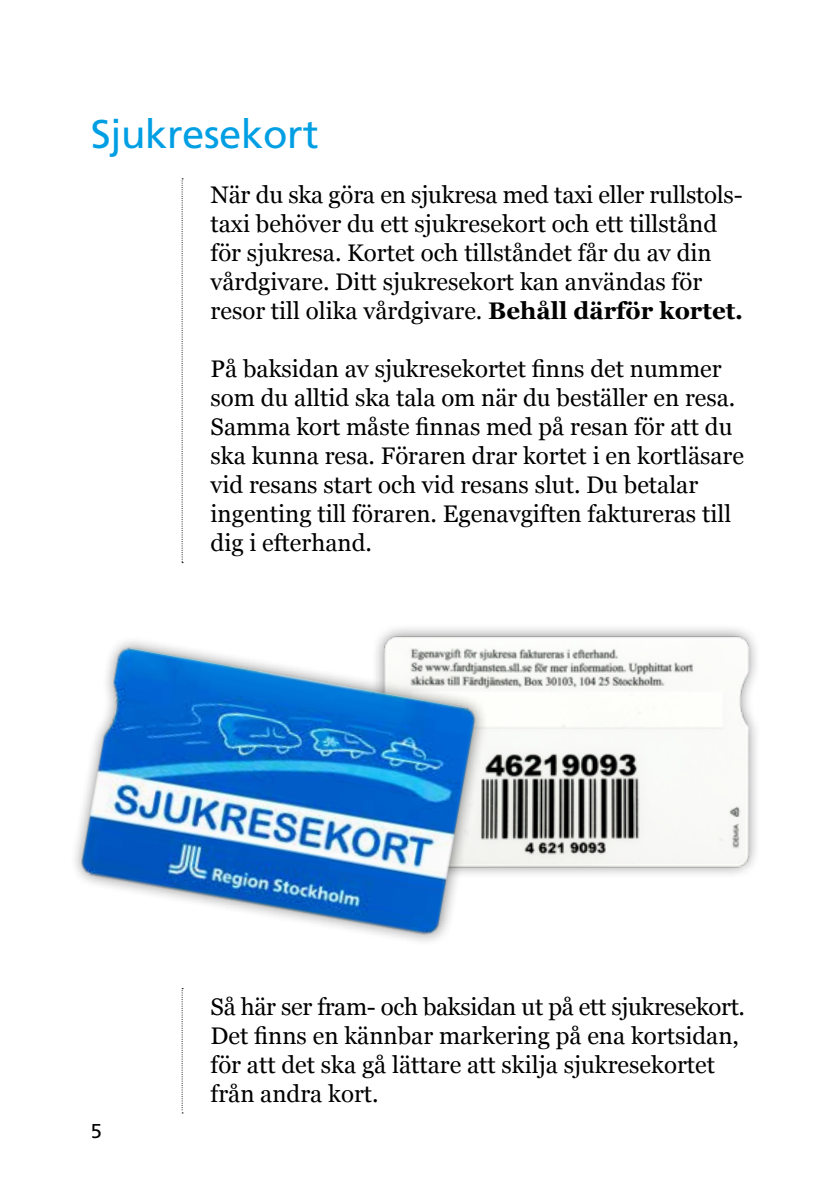
<style>
.page{position:relative;width:840px;height:1191px;background:#fff}
.page>*{position:absolute;margin:0;border:0;box-sizing:border-box;transform-origin:0 0}
.H2_-_Rubrik{font:40px "Frutiger SLLOTF";letter-spacing:-.01em;color:#009fe3}
.P___Bröd{font:24px/29px "Georgia";color:#000}
.t1{font:20px "Frutiger SLLOTF";color:#000}
.s1{font-weight:700}
</style>
<div class="page">
<svg style="left:181px;top:178px;width:2px;height:385px"></svg>
<svg style="left:181px;top:988px;width:2px;height:125px"></svg>
<img style="left:490px;top:628px;width:266px;height:246px">
<img style="left:75px;top:628px;width:415px;height:313px">
<h2 class="H2_-_Rubrik" style="left:91px;top:110px;width:229px">Sjukresekort</h2>
<p class="P___Bröd" style="left:210px;top:179px;width:534px">När du ska göra en sjukresa med taxi eller rullstols&shy;taxi behöver du ett sjukresekort och ett tillstånd för sjukresa. Kortet och tillståndet får du av din vårdgivare. Ditt sjukresekort kan användas för resor till olika vårdgivare. <span class="s1">Behåll därför kortet.</span></p>
<p class="P___Bröd" style="left:210px;top:353px;width:534px">På baksidan av sjukresekortet finns det nummer som du alltid ska tala om när du beställer en resa.<br>Samma kort måste finnas med på resan för att du ska kunna resa. Föraren drar kortet i en kortläsare vid resans start och vid resans slut. Du betalar ingenting till föraren. Egenavgiften faktureras till dig i efterhand.</p>
<p class="t1" style="left:91px;top:1119px;width:13px">5</p>
<p class="P___Bröd" style="left:210px;top:991px;width:532px">Så här ser fram- och baksidan ut på ett sjukresekort.<br>Det finns en kännbar markering på ena kortsidan, för att det ska gå lättare att skilja sjukresekortet från andra kort.</p>
</div>
